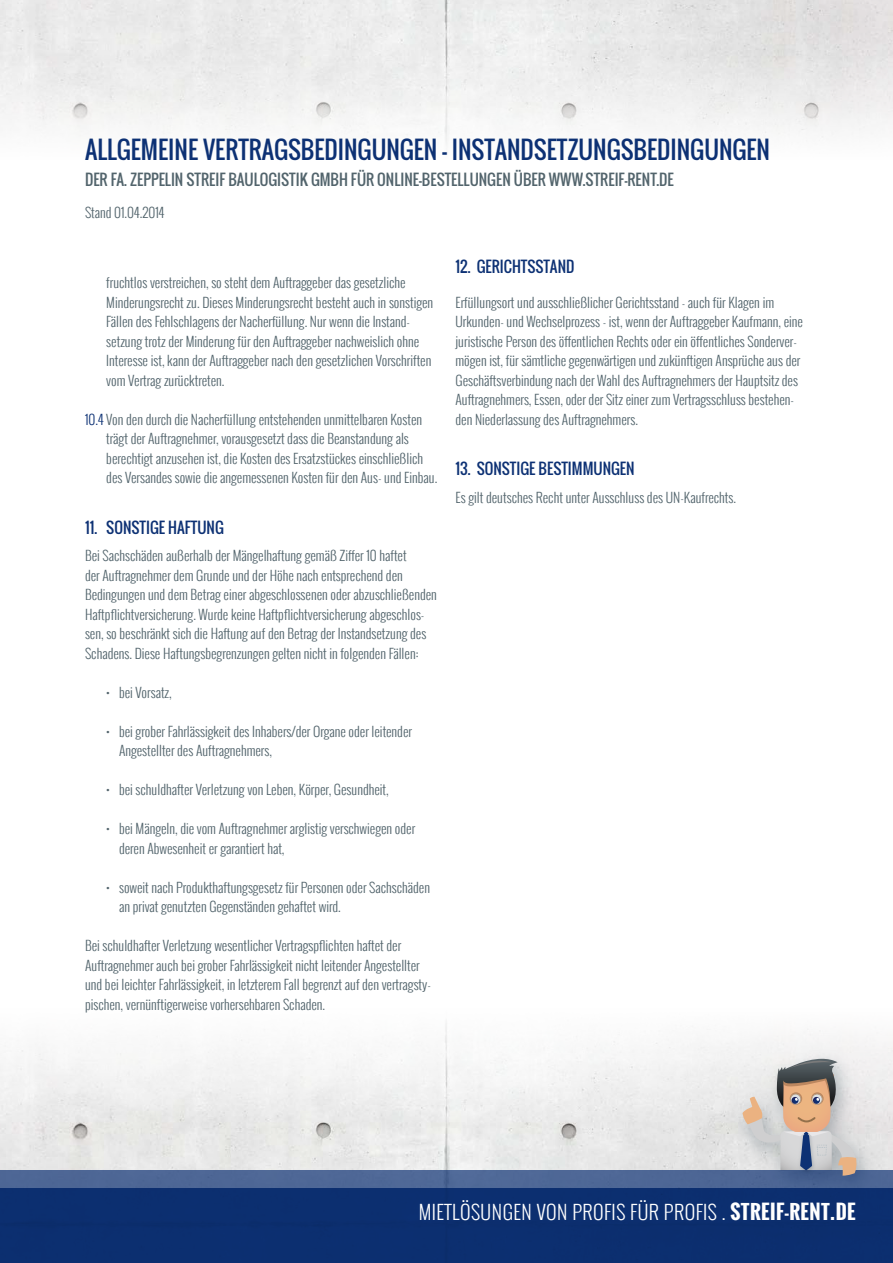
<style>
.page{position:relative;width:893px;height:1263px;background:#fff}
.page>*{position:absolute;margin:0;border:0;box-sizing:border-box;transform-origin:0 0}
.t1{font:24px "Oswald";color:#0d3174}
.t2{font:300 19.5px "Oswald";letter-spacing:.025em;color:#fff}
.t3{font:15px "Oswald";color:#52646c}
.t4{font:15px "Oswald";color:#0d3174}
.t5{font:300 13.5px/19.5px "Oswald";color:#52646c}
.s1{color:#0d3174}
.s2{font-weight:700}
</style>
<div class="page">
<img style="left:0;top:1129px;width:693px;height:41px">
<div style="left:0;top:995px;width:893px;height:134px;background:linear-gradient(to bottom,#fff,#e8e8e7)"></div>
<img style="left:693px;top:1012px;width:200px;height:158px">
<svg style="left:0;top:1170px;width:893px;height:93px;background:#173876"></svg>
<img style="left:747px;top:1078px;width:120px;height:147px">
<svg style="left:742px;top:1056px;width:116px;height:120px;background:#c1b9b5"></svg>
<img style="left:0;top:0;width:893px;height:55px">
<div style="left:0;top:55px;width:893px;height:115px;background:linear-gradient(to bottom,#e7e7e7,#fff)"></div>
<h1 class="t1" style="left:85px;top:132px;width:687px">ALLGEMEINE VERTRAGSBEDINGUNGEN – INSTANDSETZUNGSBEDINGUNGEN</h1>
<p class="t3" style="left:85px;top:168px;width:590px">DER FA. ZEPPELIN STREIF BAULOGISTIK GMBH FÜR ONLINE-BESTELLUNGEN ÜBER WWW.STREIF-RENT.DE</p>
<p class="t5" style="left:85px;top:203px;width:81px">Stand 01.04.2014</p>
<p class="t5" style="left:106px;top:273px;width:328px">fruchtlos verstreichen, so steht dem Auftraggeber das gesetzliche Minderungsrecht zu. Dieses Minderungsrecht besteht auch in sonstigen Fällen des Fehlschlagens der Nacherfüllung. Nur wenn die Instand&shy;setzung trotz der Minderung für den Auftraggeber nachweislich ohne Interesse ist, kann der Auftraggeber nach den gesetzlichen Vorschriften vom Vertrag zurücktreten.</p>
<p class="t5" style="left:106px;top:409px;width:333px;text-indent:-21px"><span class="s1">10.4</span> Von den durch die Nacherfüllung entstehenden unmittelbaren Kosten trägt der Auftragnehmer, vorausgesetzt dass die Beanstandung als berechtigt anzusehen ist, die Kosten des Ersatzstückes einschließlich des Versandes sowie die angemessenen Kosten für den Aus- und Einbau.</p>
<p class="t4" style="left:85px;top:516px;width:140px">11. SONSTIGE HAFTUNG</p>
<p class="t5" style="left:85px;top:546px;width:353px">Bei Sachschäden außerhalb der Mängelhaftung gemäß Ziffer 10 haftet<br>der Auftragnehmer dem Grunde und der Höhe nach entsprechend den Bedingungen und dem Betrag einer abgeschlossenen oder abzuschließenden Haftpflichtversicherung. Wurde keine Haftpflichtversicherung abgeschlos&shy;sen, so beschränkt sich die Haftung auf den Betrag der Instandsetzung des Schadens. Diese Haftungsbegrenzungen gelten nicht in folgenden Fällen:</p>
<p class="t5" style="left:106px;top:682px;width:67px">• bei Vorsatz,</p>
<p class="t5" style="left:119px;top:721px;width:294px;text-indent:-13px">• bei grober Fahrlässigkeit des Inhabers/der Organe oder leitender<br>Angestellter des Auftragnehmers,</p>
<p class="t5" style="left:106px;top:780px;width:284px">• bei schuldhafter Verletzung von Leben, Körper, Gesundheit,</p>
<p class="t5" style="left:119px;top:819px;width:298px;text-indent:-13px">• bei Mängeln, die vom Auftragnehmer arglistig verschwiegen oder deren Abwesenheit er garantiert hat,</p>
<p class="t5" style="left:119px;top:877px;width:312px;text-indent:-13px">• soweit nach Produkthaftungsgesetz für Personen oder Sachschäden an privat genutzten Gegenständen gehaftet wird.</p>
<p class="t5" style="left:85px;top:936px;width:347px">Bei schuldhafter Verletzung wesentlicher Vertragspflichten haftet der Auftragnehmer auch bei grober Fahrlässigkeit nicht leitender Angestellter und bei leichter Fahrlässigkeit, in letzterem Fall begrenzt auf den vertragsty&shy;pischen, vernünftigerweise vorhersehbaren Schaden.</p>
<p class="t4" style="left:455px;top:255px;width:120px">12. GERICHTSSTAND</p>
<p class="t5" style="left:455px;top:292px;width:349px">Erfüllungsort und ausschließlicher Gerichtsstand - auch für Klagen im Urkunden- und Wechselprozess - ist, wenn der Auftraggeber Kaufmann, eine juristische Person des öffentlichen Rechts oder ein öffentliches Sonderver&shy;mögen ist, für sämtliche gegenwärtigen und zukünftigen Ansprüche aus der Geschäftsverbindung nach der Wahl des Auftragnehmers der Hauptsitz des Auftragnehmers, Essen, oder der Sitz einer zum Vertragsschluss bestehen&shy;den Niederlassung des Auftragnehmers.</p>
<p class="t4" style="left:455px;top:458px;width:181px">13. SONSTIGE BESTIMMUNGEN</p>
<p class="t5" style="left:455px;top:487px;width:282px">Es gilt deutsches Recht unter Ausschluss des UN-Kaufrechts.</p>
<h2 class="t2" style="left:419px;top:1198px;width:438px">MIETLÖSUNGEN VON PROFIS FÜR PROFIS . <span class="s2">STREIF-RENT.DE</span></h2>
</div>
